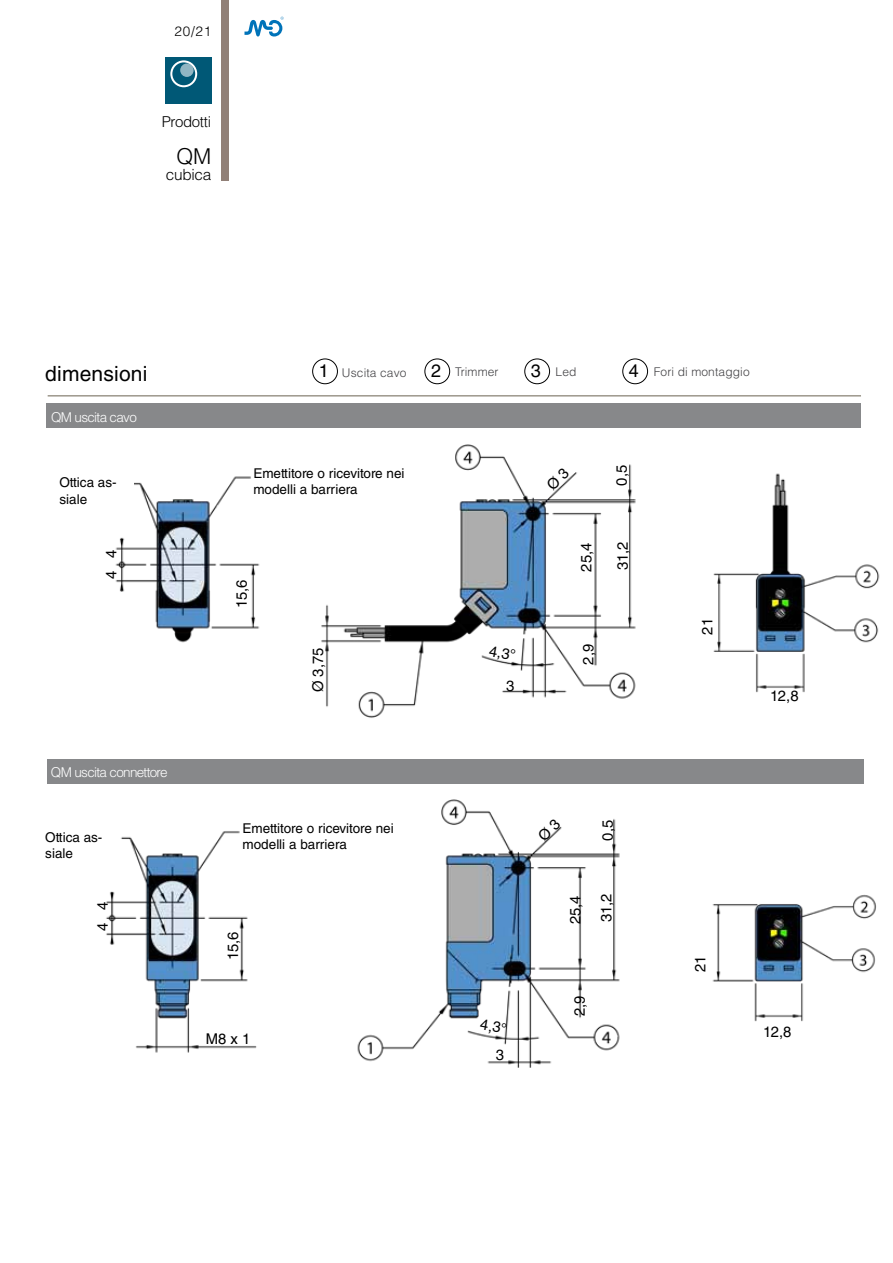
<style>
.page{position:relative;width:893px;height:1263px;background:#fff}
.page>*{position:absolute;margin:0;border:0;box-sizing:border-box;transform-origin:0 0}
.t1{font:300 21.9px "Helvetica LT Std";color:#000}
.t2{font:21px "Helvetica LT Std";letter-spacing:.01em;color:#000}
.t3{font:300 15.45px "Helvetica LT Std";letter-spacing:-.02em;color:#000}
.t4{font:300 15px "Helvetica LT Std";letter-spacing:-.02em;color:#000}
.t5{font:14.85px/31px "Helvetica LT Std";color:#000}
.t6{font:13.5px/16.2px "Helvetica LT Std";color:#000}
.t7{font:300 13.5px "Helvetica LT Std";letter-spacing:-.05em;color:#fff}
.t8{font:300 13.5px "Helvetica LT Std";color:#000}
.t9{font:300 12px "Helvetica LT Std";letter-spacing:.01em;color:#434245}
.s1{font-weight:400;font-size:18px;color:#000}
</style>
<div class="page">
<img style="left:115px;top:444px;width:521px;height:274px">
<img style="left:713px;top:473px;width:167px;height:219px">
<div style="left:161px;top:664px;width:52px;height:89px;background:#fff"></div>
<img style="left:106px;top:799px;width:514px;height:269px">
<img style="left:712px;top:894px;width:164px;height:128px">
<div style="left:47px;top:403px;width:814px;height:25px;background:#87888a"></div>
<div style="left:47px;top:759px;width:816px;height:25px;background:#87888a"></div>
<hr style="left:48px;top:395px;width:813px;height:1px;background:#6b6351">
<div style="left:312px;top:359px;width:26px;height:25px;border:1px solid #000;border-radius:50%"></div>
<div style="left:425px;top:359px;width:25px;height:25px;border:1px solid #000;border-radius:50%"></div>
<div style="left:525px;top:359px;width:25px;height:25px;border:1px solid #000;border-radius:50%"></div>
<div style="left:623px;top:359px;width:25px;height:25px;border:1px solid #000;border-radius:50%"></div>
<div style="left:253px;top:469px;width:166px;height:33px;background:#fff"></div>
<div style="left:243px;top:823px;width:165px;height:34px;background:#fff"></div>
<div style="left:59px;top:478px;width:75px;height:33px;background:#fff"></div>
<div style="left:45px;top:832px;width:75px;height:34px;background:#fff"></div>
<div style="left:221px;top:0;width:8px;height:180px;background:#918077"></div>
<svg style="left:244px;top:17px;width:40px;height:20px"></svg>
<div style="left:165px;top:58px;width:47px;height:46px;background:#005876"></div>
<svg style="left:170px;top:60px;width:27px;height:27px"></svg>
<svg style="left:180px;top:64px;width:14px;height:13px"></svg>
<svg style="left:546px;top:467px;width:24px;height:23px"></svg>
<svg style="left:537px;top:818px;width:24px;height:24px"></svg>
<p class="t8" style="left:174px;top:23px;width:39px">20/21</p>
<p class="t4" style="left:162px;top:112px;width:51px">Prodotti</p>
<h1 class="t1" style="left:176px;top:142px;width:36px">QM</h1>
<p class="t3" style="left:166px;top:165px;width:47px">cubica</p>
<h2 class="t2" style="left:45px;top:361px;width:104px">dimensioni</h2>
<p class="t9" style="left:319px;top:365px;width:89px"><span class="s1">1</span> Uscita cavo</p>
<p class="t9" style="left:431px;top:365px;width:69px"><span class="s1">2</span> Trimmer</p>
<p class="t9" style="left:531px;top:365px;width:47px"><span class="s1">3</span> Led</p>
<p class="t9" style="left:629px;top:365px;width:122px"><span class="s1">4</span> Fori di montaggio</p>
<p class="t7" style="left:51px;top:408px;width:87px">QM uscita cavo</p>
<p class="t6" style="left:59px;top:475px;width:59px">Ottica as&shy;siale</p>
<p class="t5" style="left:96px;top:579px;width:30px;rotate:-90deg">4 4</p>
<p class="t6" style="left:253px;top:465px;width:153px">Emettitore o ricevitore nei modelli a barriera</p>
<p class="t5" style="left:226px;top:608px;width:30px;rotate:-90deg">15,6</p>
<p class="t5" style="left:606px;top:485px;width:22px;rotate:-90deg">0,5</p>
<p class="t5" style="left:571px;top:571px;width:30px;rotate:-90deg">25,4</p>
<p class="t5" style="left:607px;top:570px;width:30px;rotate:-90deg">31,2</p>
<p class="t5" style="left:302px;top:692px;width:46px;rotate:-90deg">Ø 3,75</p>
<p class="t5" style="left:573px;top:664px;width:22px;rotate:-90deg">2,9</p>
<p class="t5" style="left:492px;top:635px;width:28px;rotate:10deg">4,3°</p>
<p class="t5" style="left:506px;top:670px;width:10px">3</p>
<p class="t5" style="left:692px;top:635px;width:18px;rotate:-90deg">21</p>
<p class="t5" style="left:770px;top:680px;width:30px">12,8</p>
<p class="t7" style="left:51px;top:764px;width:118px">QM uscita connettore</p>
<p class="t6" style="left:45px;top:829px;width:59px">Ottica as&shy;siale</p>
<p class="t5" style="left:87px;top:930px;width:30px;rotate:-90deg">4 4</p>
<p class="t6" style="left:243px;top:820px;width:153px">Emettitore o ricevitore nei modelli a barriera</p>
<p class="t5" style="left:217px;top:959px;width:30px;rotate:-90deg">15,6</p>
<p class="t5" style="left:206px;top:1023px;width:46px">M8 x 1</p>
<p class="t5" style="left:483px;top:1009px;width:28px;rotate:10deg">4,3°</p>
<p class="t5" style="left:496px;top:1039px;width:10px">3</p>
<p class="t5" style="left:592px;top:840px;width:22px;rotate:-90deg">0,5</p>
<p class="t5" style="left:560px;top:924px;width:33px;rotate:-90deg">25,4<br>31,2</p>
<p class="t5" style="left:564px;top:1016px;width:22px;rotate:-90deg">2,9</p>
<p class="t5" style="left:685px;top:972px;width:18px;rotate:-90deg">21</p>
<p class="t5" style="left:763px;top:1016px;width:30px">12,8</p>
</div>
